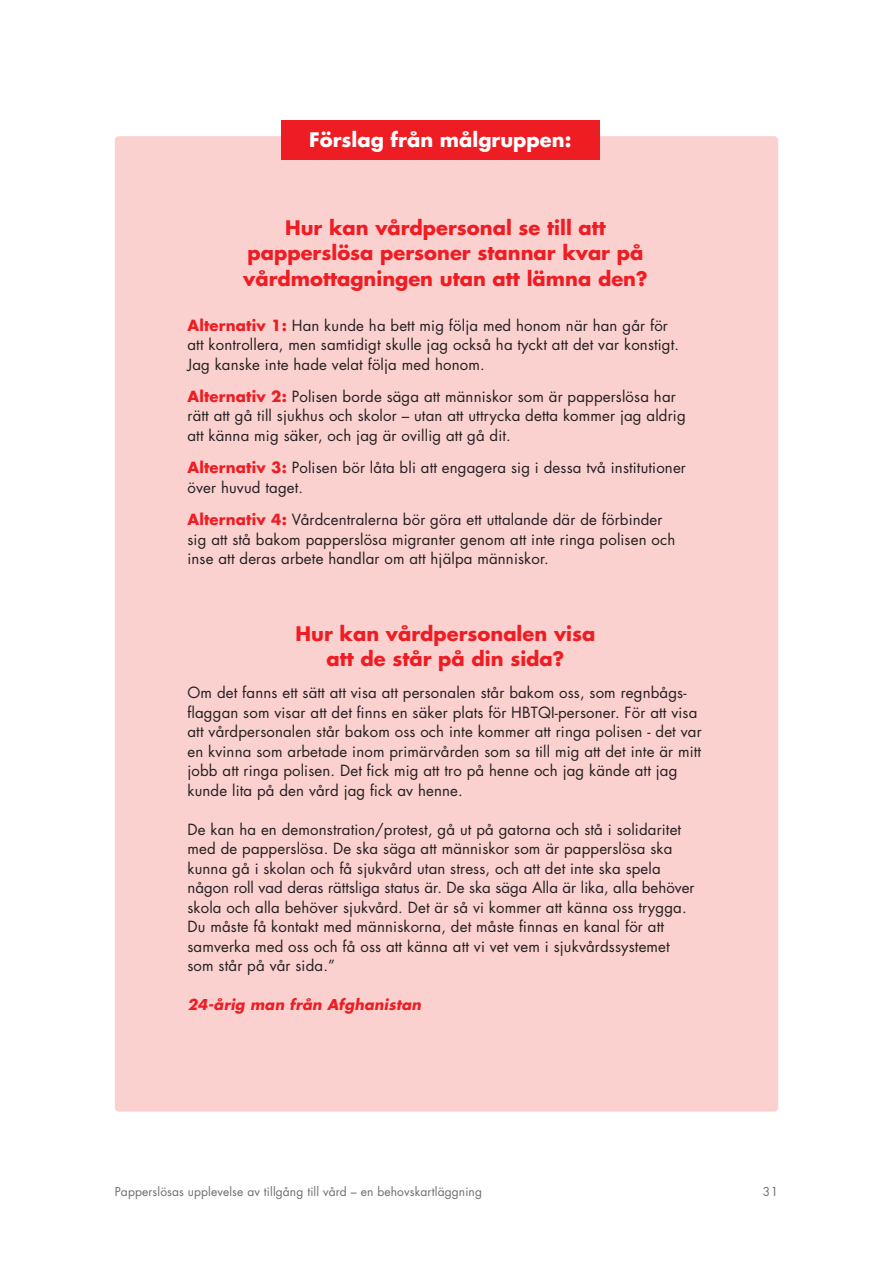
<style>
.page{position:relative;width:893px;height:1263px;background:#fff}
.page>*{position:absolute;margin:0;border:0;box-sizing:border-box;transform-origin:0 0}
.Citat___I_text{font:700 19.5px/25.5px "Futura Std";color:#ee1d23;text-align:center}
.Citat___I_text-2{font:700 19.5px "Futura Std";color:#fff}
.Futura_ej_baslinje{font:15px/19.5px "Futura Std";letter-spacing:.01em;color:#231f20}
.Bröd_-_Faktaruta_röd{font:italic 700 14.55px "Futura Std";letter-spacing:.01em;color:#ee1d23}
.t1{font:12px "Futura Std";letter-spacing:.01em;color:#6c6d70}
.s1{font-weight:700;color:#ee1d23}
</style>
<div class="page">
<div style="left:115px;top:136px;width:663px;height:976px;background:#fbd1d0;border-radius:4px"></div>
<div style="left:281px;top:121px;width:319px;height:39px;background:#ee1d23"></div>
<p class="Citat___I_text-2" style="left:309px;top:127px;width:264px">Förslag från målgruppen:</p>
<p class="Citat___I_text" style="left:243px;top:214px;width:406px">Hur kan vårdpersonal se till att papperslösa personer stannar kvar på vårdmottagningen utan att lämna den?</p>
<p class="Futura_ej_baslinje" style="left:187px;top:316px;width:493px"><span class="s1">Alternativ 1:</span> Han kunde ha bett mig följa med honom när han går för att kontrollera, men samtidigt skulle jag också ha tyckt att det var konstigt.<br>Jag kanske inte hade velat följa med honom.</p>
<p class="Futura_ej_baslinje" style="left:187px;top:387px;width:500px"><span class="s1">Alternativ 2:</span> Polisen borde säga att människor som är papperslösa har rätt att gå till sjukhus och skolor – utan att uttrycka detta kommer jag aldrig att känna mig säker, och jag är ovillig att gå dit.</p>
<p class="Futura_ej_baslinje" style="left:187px;top:458px;width:500px"><span class="s1">Alternativ 3:</span> Polisen bör låta bli att engagera sig i dessa två institutioner över huvud taget.</p>
<p class="Futura_ej_baslinje" style="left:187px;top:510px;width:489px"><span class="s1">Alternativ 4:</span> Vårdcentralerna bör göra ett uttalande där de förbinder sig att stå bakom papperslösa migranter genom att inte ringa polisen och inse att deras arbete handlar om att hjälpa människor.</p>
<p class="Citat___I_text" style="left:296px;top:620px;width:301px">Hur kan vårdpersonalen visa att de står på din sida?</p>
<p class="Futura_ej_baslinje" style="left:187px;top:683px;width:516px">Om det fanns ett sätt att visa att personalen står bakom oss, som regnbågs&shy;flaggan som visar att det finns en säker plats för HBTQI-personer. För att visa att vårdpersonalen står bakom oss och inte kommer att ringa polisen - det var en kvinna som arbetade inom primärvården som sa till mig att det inte är mitt jobb att ringa polisen. Det fick mig att tro på henne och jag kände att jag kunde lita på den vård jag fick av henne.</p>
<p class="Futura_ej_baslinje" style="left:187px;top:820px;width:508px">De kan ha en demonstration/protest, gå ut på gatorna och stå i solidaritet med de papperslösa. De ska säga att människor som är papperslösa ska kunna gå i skolan och få sjukvård utan stress, och att det inte ska spela någon roll vad deras rättsliga status är. De ska säga Alla är lika, alla behöver skola och alla behöver sjukvård. Det är så vi kommer att känna oss trygga.<br>Du måste få kontakt med människorna, det måste finnas en kanal för att samverka med oss och få oss att känna att vi vet vem i sjukvårdssystemet som står på vår sida.”</p>
<p class="Bröd_-_Faktaruta_röd" style="left:187px;top:995px;width:235px">24-årig man från Afghanistan</p>
<p class="t1" style="left:115px;top:1184px;width:369px">Papperslösas upplevelse av tillgång till vård – en behovskartläggning</p>
<p class="t1" style="left:763px;top:1184px;width:17px">31</p>
</div>
